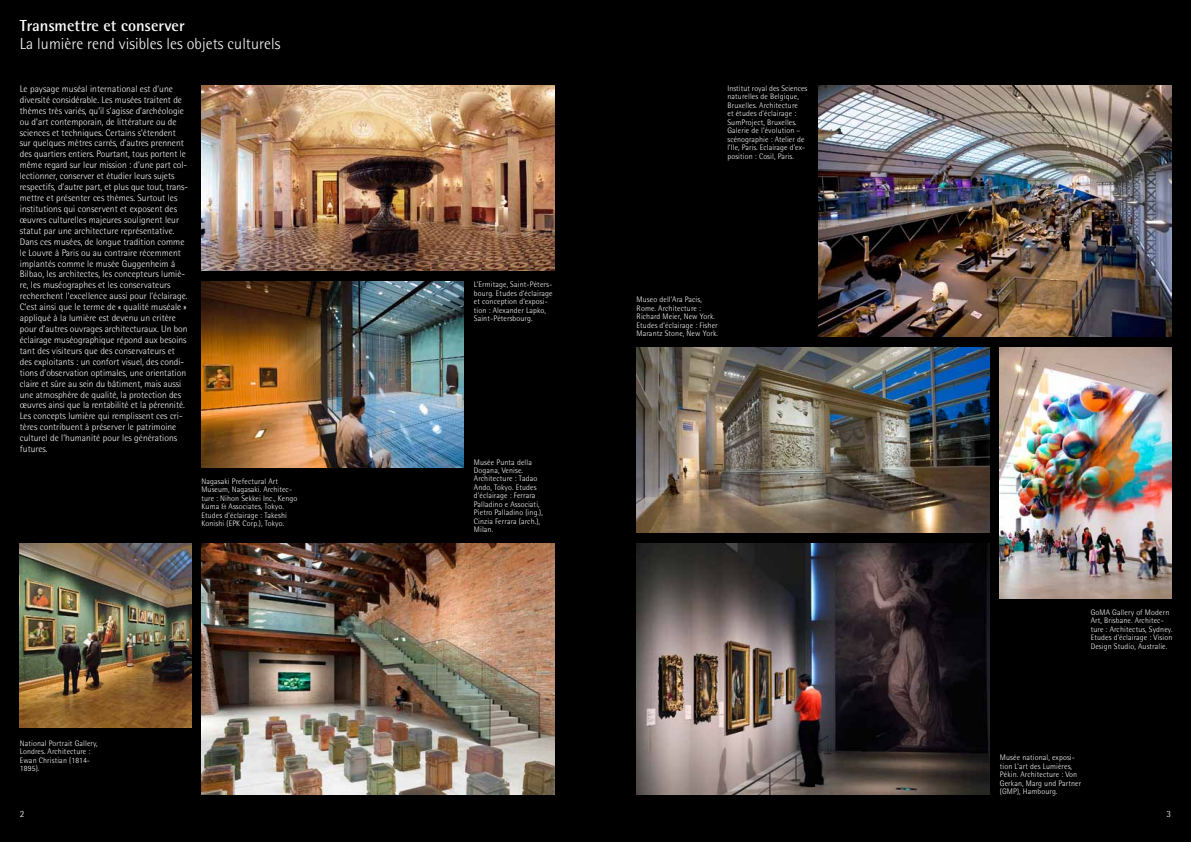
<style>
.page{position:relative;width:1191px;height:842px;background:#000}
.page>*{position:absolute;margin:0;border:0;box-sizing:border-box;transform-origin:0 0}
.t1{font:300 16px/18px "Rotis Semi Sans";letter-spacing:.005em;color:#fff}
.t2{font:300 9.5px/10.9px "Rotis Semi Sans";letter-spacing:.005em;color:#fff}
.t3{font:300 8px/8.5px "Rotis Semi Sans";letter-spacing:.015em;color:#fff}
.s1{font-weight:700}
</style>
<div class="page">
<img style="left:1000px;top:347px;width:171px;height:251px">
<img style="left:818px;top:85px;width:353px;height:251px">
<img style="left:201px;top:282px;width:262px;height:185px">
<img style="left:201px;top:85px;width:353px;height:186px">
<img style="left:636px;top:347px;width:353px;height:186px">
<img style="left:201px;top:544px;width:353px;height:251px">
<img style="left:20px;top:544px;width:171px;height:184px">
<img style="left:636px;top:544px;width:353px;height:250px">
<p class="t1" style="left:20px;top:16px;width:262px"><span class="s1">Transmettre et conserver<br></span>La lumière rend visibles les objets culturels</p>
<p class="t2" style="left:20px;top:83px;width:170px">Le paysage muséal international est d’une diversité considérable. Les musées traitent de thèmes très variés, qu’il s’agisse d’archéologie ou d’art contemporain, de littérature ou de sciences et techniques. Certains s’étendent sur quelques mètres carrés, d’autres prennent des quartiers entiers. Pourtant, tous portent le même regard sur leur mission : d’une part col&shy;lectionner, conserver et étudier leurs sujets respectifs, d’autre part, et plus que tout, trans&shy;mettre et présenter ces thèmes. Surtout les institutions qui conservent et exposent des œuvres culturelles majeures soulignent leur statut par une architecture représentative.<br>Dans ces musées, de longue tradition comme le Louvre à Paris ou au contraire récemment implantés comme le musée Guggenheim à Bilbao, les architectes, les concepteurs lumiè&shy;re, les muséographes et les conservateurs recherchent l’excellence aussi pour l’éclairage.<br>C’est ainsi que le terme de « qualité muséale » appliqué à la lumière est devenu un critère pour d’autres ouvrages architecturaux. Un bon éclairage muséographique répond aux besoins tant des visiteurs que des conservateurs et des exploitants : un confort visuel, des condi&shy;tions d’observation optimales, une orientation claire et sûre au sein du bâtiment, mais aussi une atmosphère de qualité, la protection des œuvres ainsi que la rentabilité et la pérennité.<br>Les concepts lumière qui remplissent ces cri&shy;tères contribuent à préserver le patrimoine culturel de l’humanité pour les générations futures.</p>
<p class="t3" style="left:201px;top:477px;width:97px">Nagasaki Prefectural Art<br>Museum, Nagasaki. Architec&shy;ture : Nihon Sekkei Inc., Kengo<br>Kuma &amp; Associates, Tokyo.<br>Etudes d’éclairage : Takeshi<br>Konishi (EPK Corp.), Tokyo.</p>
<p class="t3" style="left:20px;top:739px;width:79px">National Portrait Gallery,<br>Londres. Architecture :<br>Ewan Christian (1814-<br>1895).</p>
<p class="t2" style="left:20px;top:808px;width:6px">2</p>
<p class="t3" style="left:474px;top:280px;width:80px">L’Ermitage, Saint-Péters&shy;bourg. Etudes d’éclairage et conception d’exposi&shy;tion : Alexander Lapko,<br>Saint-Pétersbourg.</p>
<p class="t3" style="left:474px;top:457px;width:70px">Musée Punta della<br>Dogana, Venise.<br>Architecture : Tadao<br>Ando, Tokyo. Etudes d’éclairage : Ferrara<br>Palladino e Associati,<br>Pietro Palladino (ing.),<br>Cinzia Ferrara (arch.),<br>Milan.</p>
<p class="t3" style="left:727px;top:84px;width:81px">Institut royal des Sciences naturelles de Belgique,<br>Bruxelles. Architecture<br>et études d’éclairage :<br>SumProject, Bruxelles.<br>Galerie de l’évolution – scénographie : Atelier de l’Ile, Paris. Eclairage d’ex&shy;position : Cosil, Paris.</p>
<p class="t3" style="left:636px;top:295px;width:83px">Museo dell’Ara Pacis,<br>Rome. Architecture :<br>Richard Meier, New York.<br>Etudes d’éclairage : Fisher<br>Marantz Stone, New York.</p>
<p class="t3" style="left:1090px;top:608px;width:83px">GoMA Gallery of Modern<br>Art, Brisbane. Architec&shy;ture : Architectus, Sydney.<br>Etudes d’éclairage : Vision<br>Design Studio, Australie.</p>
<p class="t3" style="left:1000px;top:753px;width:83px">Musée national, exposi&shy;tion L’art des Lumières,<br>Pékin. Architecture : Von<br>Gerkan, Marg und Partner (GMP), Hambourg.</p>
</div>
